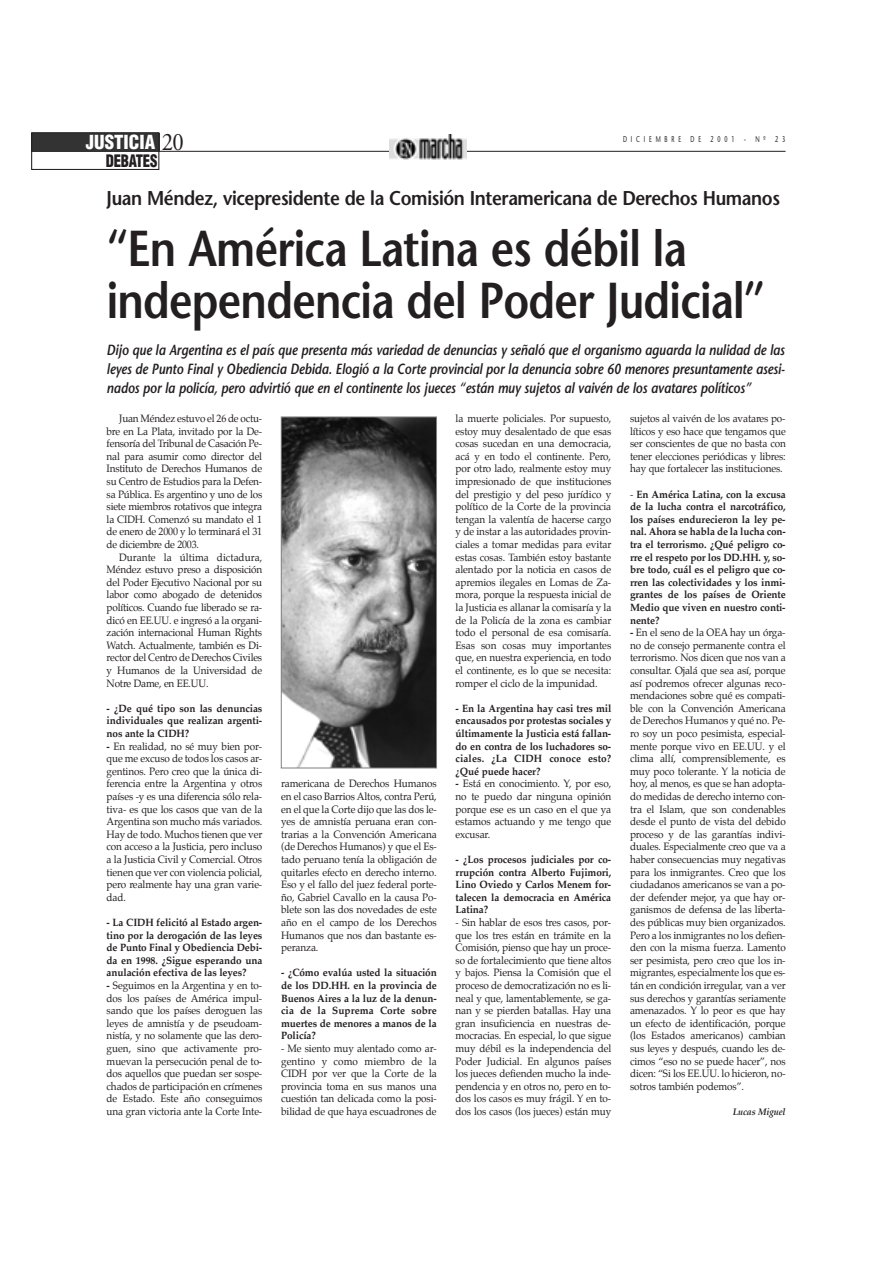
<style>
.page{position:relative;width:893px;height:1263px;background:#fff}
.page>*{position:absolute;margin:0;border:0;box-sizing:border-box;transform-origin:0 0}
.t1{font:600 50.4px/52.5px "Stone Sans";letter-spacing:-.015em;color:#231f20;scale:.85 1}
.t2{font:25.2px "Adobe Garamond";color:#231f20;scale:.9 1}
.t3{font:600 19.95px "Stone Sans";letter-spacing:-.025em;color:#231f20;scale:.9 1}
.t4{font:900 condensed 18.9px "Helvetica";color:#fff}
.t5{font:900 condensed 16.8px "Helvetica";letter-spacing:-.02em;color:#231f20;scale:.88 1}
.t6{font:italic 600 14.7px/18.9px "Stone Sans";letter-spacing:-.01em;color:#231f20;text-align:justify;scale:.85 1}
.t7{font:10.5px/12.6px "Palatino";letter-spacing:-.01em;color:#231f20;text-align:justify;scale:.95 1}
.t8{font:700 10.5px/12.6px "Palatino";letter-spacing:-.01em;color:#231f20;text-align:justify;scale:.95 1}
.t9{font:italic 700 9.45px "Palatino";letter-spacing:-.01em;color:#231f20;scale:.95 1}
.t10{font:8.4px "Stone Sans";letter-spacing:.705em;color:#231f20;scale:.65 1}
.s1{font-weight:700}
.s2{font-weight:400}
</style>
<div class="page">
<hr style="left:107px;top:151px;width:678px;height:1px;background:#231f20">
<img style="left:389px;top:135px;width:77px;height:25px">
<div style="left:31px;top:133px;width:128px;height:19px;background:#333"></div>
<div style="left:31px;top:132px;width:128px;height:38px;border:1px solid #231f20"></div>
<img style="left:283px;top:419px;width:151px;height:347px">
<div style="left:281px;top:417px;width:155px;height:351px;border:1px solid #808080"></div>
<h2 class="t2" style="left:162px;top:132px;width:26px">20</h2>
<h3 class="t4" style="left:86px;top:135px;width:71px">JUSTICIA</h3>
<h3 class="t5" style="left:106px;top:154px;width:60px">DEBATES</h3>
<p class="t10" style="left:623px;top:136px;width:251px">DICIEMBRE DE 2001 - Nº 23</p>
<h3 class="t3" style="left:107px;top:191px;width:749px">Juan Méndez, vicepresidente de la Comisión Interamericana de Derechos Humanos</h3>
<h1 class="t1" style="left:107px;top:227px;width:776px">“En América Latina es débil la independencia del Poder Judicial”</h1>
<p class="t6" style="left:107px;top:342px;width:799px">Dijo que la Argentina es el país que presenta más variedad de denuncias y señaló que el organismo aguarda la nulidad de las leyes de Punto Final y Obediencia Debida. Elogió a la Corte provincial por la denuncia sobre 60 menores presuntamente asesi&shy;nados por la policía, pero advirtió que en el continente los jueces “están muy sujetos al vaivén de los avatares políticos”</p>
<p class="t7" style="left:107px;top:413px;width:165px;text-indent:13px">Juan Méndez estuvo el 26 de octu&shy;bre en La Plata, invitado por la De&shy;fensoría del Tribunal de Casación Pe&shy;nal para asumir como director del Instituto de Derechos Humanos de su Centro de Estudios para la Defen&shy;sa Pública. Es argentino y uno de los siete miembros rotativos que integra la CIDH. Comenzó su mandato el 1 de enero de 2000 y lo terminará el 31 de diciembre de 2003.</p>
<p class="t7" style="left:107px;top:551px;width:165px;text-indent:13px">Durante la última dictadura, Méndez estuvo preso a disposición del Poder Ejecutivo Nacional por su labor como abogado de detenidos políticos. Cuando fue liberado se ra&shy;dicó en EE.UU. e ingresó a la organi&shy;zación internacional Human Rights Watch. Actualmente, también es Di&shy;rector del Centro de Derechos Civiles y Humanos de la Universidad de Notre Dame, en EE.UU.</p>
<p class="t8" style="left:107px;top:703px;width:165px">- ¿De qué tipo son las denuncias individuales que realizan argenti&shy;nos ante la CIDH?</p>
<p class="t7" style="left:107px;top:740px;width:165px"><span class="s1">-</span> En realidad, no sé muy bien por&shy;que me excuso de todos los casos ar&shy;gentinos. Pero creo que la única di&shy;ferencia entre la Argentina y otros países -y es una diferencia sólo rela&shy;tiva- es que los casos que van de la Argentina son mucho más variados.<br>Hay de todo. Muchos tienen que ver con acceso a la Justicia, pero incluso a la Justicia Civil y Comercial. Otros tienen que ver con violencia policial, pero realmente hay una gran varie&shy;dad.</p>
<p class="t8" style="left:107px;top:917px;width:165px">- La CIDH felicitó al Estado argen&shy;tino por la derogación de las leyes de Punto Final y Obediencia Debi&shy;da en 1998. ¿Sigue esperando una anulación efectiva de las leyes?</p>
<p class="t7" style="left:107px;top:980px;width:165px"><span class="s1">-</span> Seguimos en la Argentina y en to&shy;dos los países de América impul&shy;sando que los países deroguen las leyes de amnistía y de pseudoam&shy;nistía, y no solamente que las dero&shy;guen, sino que activamente pro&shy;muevan la persecución penal de to&shy;dos aquellos que puedan ser sospe&shy;chados de participación en crímenes de Estado. Este año conseguimos una gran victoria ante la Corte Inte-</p>
<p class="t7" style="left:281px;top:778px;width:165px">ramericana de Derechos Humanos en el caso Barrios Altos, contra Perú, en el que la Corte dijo que las dos le&shy;yes de amnistía peruana eran con&shy;trarias a la Convención Americana (de Derechos Humanos) y que el Es&shy;tado peruano tenía la obligación de quitarles efecto en derecho interno.<br>Eso y el fallo del juez federal porte&shy;ño, Gabriel Cavallo en la causa Po&shy;blete son las dos novedades de este año en el campo de los Derechos Humanos que nos dan bastante es&shy;peranza.</p>
<p class="t8" style="left:281px;top:967px;width:165px">- ¿Cómo evalúa usted la situación de los DD.HH. en la provincia de Buenos Aires a la luz de la denun&shy;cia de la Suprema Corte sobre muertes de menores a manos de la Policía?</p>
<p class="t7" style="left:281px;top:1043px;width:165px">- Me siento muy alentado como ar&shy;gentino y como miembro de la CIDH por ver que la Corte de la provincia toma en sus manos una cuestión tan delicada como la posi&shy;bilidad de que haya escuadrones de</p>
<p class="t7" style="left:455px;top:413px;width:165px">la muerte policiales. Por supuesto, estoy muy desalentado de que esas cosas sucedan en una democracia, acá y en todo el continente. Pero, por otro lado, realmente estoy muy impresionado de que instituciones del prestigio y del peso jurídico y político de la Corte de la provincia tengan la valentía de hacerse cargo y de instar a las autoridades provin&shy;ciales a tomar medidas para evitar estas cosas. También estoy bastante alentado por la noticia en casos de apremios ilegales en Lomas de Za&shy;mora, porque la respuesta inicial de la Justicia es allanar la comisaría y la de la Policía de la zona es cambiar todo el personal de esa comisaría.<br>Esas son cosas muy importantes que, en nuestra experiencia, en todo el continente, es lo que se necesita: romper el ciclo de la impunidad.</p>
<p class="t8" style="left:455px;top:703px;width:165px">- En la Argentina hay casi tres mil encausados por protestas sociales y últimamente la Justicia está fallan&shy;do en contra de los luchadores so&shy;ciales. ¿La CIDH conoce esto? ¿Qué puede hacer?</p>
<p class="t7" style="left:455px;top:778px;width:165px"><span class="s1">-</span> Está en conocimiento. Y, por eso, no te puedo dar ninguna opinión porque ese es un caso en el que ya estamos actuando y me tengo que excusar.</p>
<p class="t8" style="left:455px;top:854px;width:165px">- ¿Los procesos judiciales por co&shy;rrupción contra Alberto Fujimori, Lino Oviedo y Carlos Menem for&shy;talecen la democracia en América Latina?</p>
<p class="t7" style="left:455px;top:917px;width:165px">- Sin hablar de esos tres casos, por&shy;que los tres están en trámite en la Comisión, pienso que hay un proce&shy;so de fortalecimiento que tiene altos y bajos. Piensa la Comisión que el proceso de democratización no es li&shy;neal y que, lamentablemente, se ga&shy;nan y se pierden batallas. Hay una gran insuficiencia en nuestras de&shy;mocracias. En especial, lo que sigue muy débil es la independencia del Poder Judicial. En algunos países los jueces defienden mucho la inde&shy;pendencia y en otros no, pero en to&shy;dos los casos es muy frágil. Y en to&shy;dos los casos (los jueces) están muy</p>
<p class="t7" style="left:630px;top:413px;width:165px">sujetos al vaivén de los avatares po&shy;líticos y eso hace que tengamos que ser conscientes de que no basta con tener elecciones periódicas y libres: hay que fortalecer las instituciones.</p>
<p class="t8" style="left:630px;top:488px;width:165px"><span class="s2">-</span> En América Latina, con la excusa de la lucha contra el narcotráfico, los países endurecieron la ley pe&shy;nal. Ahora se habla de la lucha con&shy;tra el terrorismo. ¿Qué peligro co&shy;rre el respeto por los DD.HH. y, so&shy;bre todo, cuál es el peligro que co&shy;rren las colectividades y los inmi&shy;grantes de los países de Oriente Medio que viven en nuestro conti&shy;nente?</p>
<p class="t7" style="left:630px;top:627px;width:165px"><span class="s1">-</span> En el seno de la OEA hay un órga&shy;no de consejo permanente contra el terrorismo. Nos dicen que nos van a consultar. Ojalá que sea así, porque así podremos ofrecer algunas reco&shy;mendaciones sobre qué es compati&shy;ble con la Convención Americana de Derechos Humanos y qué no. Pe&shy;ro soy un poco pesimista, especial&shy;mente porque vivo en EE.UU. y el clima allí, comprensiblemente, es muy poco tolerante. Y la noticia de hoy, al menos, es que se han adopta&shy;do medidas de derecho interno con&shy;tra el Islam, que son condenables desde el punto de vista del debido proceso y de las garantías indivi&shy;duales. Especialmente creo que va a haber consecuencias muy negativas para los inmigrantes. Creo que los ciudadanos americanos se van a po&shy;der defender mejor, ya que hay or&shy;ganismos de defensa de las liberta&shy;des públicas muy bien organizados.<br>Pero a los inmigrantes no los defien&shy;den con la misma fuerza. Lamento ser pesimista, pero creo que los in&shy;migrantes, especialmente los que es&shy;tán en condición irregular, van a ver sus derechos y garantías seriamente amenazados. Y lo peor es que hay un efecto de identificación, porque (los Estados americanos) cambian sus leyes y después, cuando les de&shy;cimos “eso no se puede hacer”, nos dicen: “Si los EE.UU. lo hicieron, no&shy;sotros también podemos”.</p>
<p class="t9" style="left:732px;top:1107px;width:57px">Lucas Miguel</p>
</div>
